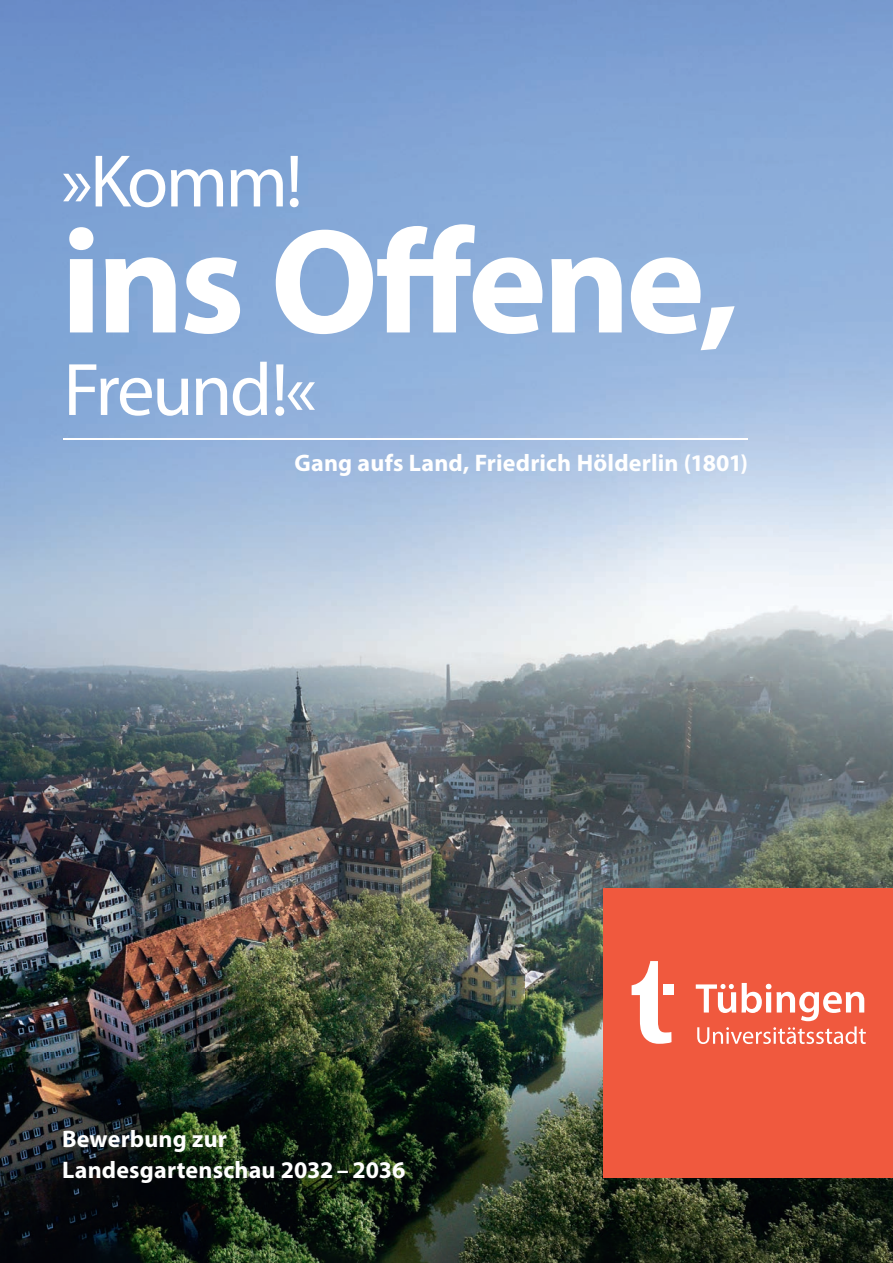
<style>
.page{position:relative;width:893px;height:1263px;background:#fff}
.page>*{position:absolute;margin:0;border:0;box-sizing:border-box;transform-origin:0 0}
.t1{font:700 150px "Myriad Pro";letter-spacing:-.035em;color:#fff}
.t2{font:75px "Myriad Pro";letter-spacing:-.035em;color:#fff}
.t3{font:700 24px/31.2px "Myriad Pro";letter-spacing:.005em;color:#fff}
</style>
<div class="page">
<img style="left:0;top:0;width:893px;height:1263px">
<div style="left:603px;top:889px;width:290px;height:289px;background:#f0593e"></div>
<svg style="left:696px;top:983px;width:170px;height:61px"></svg>
<svg style="left:632px;top:961px;width:39px;height:83px"></svg>
<div style="left:663px;top:984px;width:11px;height:11px;background:#fff"></div>
<hr style="left:63px;top:438px;width:685px;height:2px;background:#fff">
<h2 class="t2" style="left:61px;top:135px;width:243px">»Komm!</h2>
<h1 class="t1" style="left:61px;top:184px;width:680px">ins Offene,</h1>
<h2 class="t2" style="left:63px;top:344px;width:255px">Freund!«</h2>
<p class="t3" style="left:294px;top:446px;width:455px">Gang aufs Land, Friedrich Hölderlin (1801)</p>
<p class="t3" style="left:62px;top:1122px;width:345px">Bewerbung zur<br>Landesgartenschau 2032 – 2036</p>
</div>
